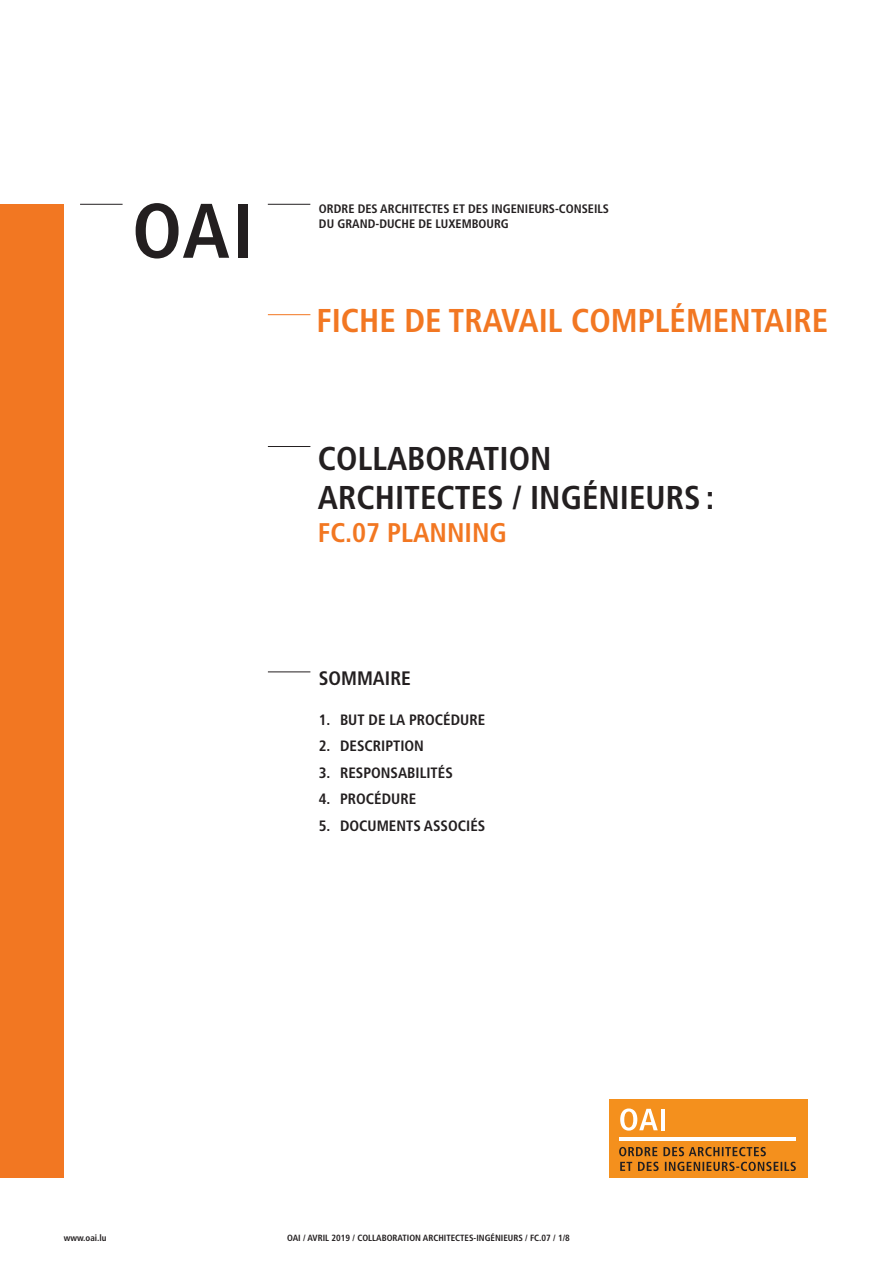
<style>
.page{position:relative;width:893px;height:1263px;background:#fff}
.page>*{position:absolute;margin:0;border:0;box-sizing:border-box;transform-origin:0 0}
.t1{font:700 condensed 77.25px "Frutiger LT Std";color:#231f20}
.t2{font:700 condensed 33px/39.6px "Frutiger LT Std";color:#231f20}
.t3{font:700 condensed 33px "Frutiger LT Std";color:#f27722}
.t4{font:700 condensed 27px "Frutiger LT Std";color:#f27722}
.t5{font:700 condensed 19.5px "Frutiger LT Std";color:#231f20}
.t6{font:700 condensed 15px "Frutiger LT Std";color:#231f20}
.t7{font:700 condensed 12.3px/14.9px "Frutiger LT Std";color:#231f20}
.t8{font:700 condensed 9px "Frutiger LT Std";color:#231f20}
</style>
<div class="page">
<hr style="left:80px;top:204px;width:43px;height:1px;background:#231f20">
<hr style="left:268px;top:204px;width:42px;height:1px;background:#231f20">
<div style="left:0;top:204px;width:64px;height:974px;background:#f27722"></div>
<div style="left:609px;top:1099px;width:199px;height:79px;background:#f4901d"></div>
<svg style="left:620px;top:1108px;width:38px;height:22px"></svg>
<hr style="left:661px;top:1109px;width:4px;height:21px;background:#fff">
<svg style="left:619px;top:1147px;width:38px;height:9px"></svg>
<svg style="left:663px;top:1147px;width:103px;height:9px"></svg>
<svg style="left:620px;top:1162px;width:12px;height:9px"></svg>
<svg style="left:638px;top:1162px;width:21px;height:9px"></svg>
<svg style="left:665px;top:1162px;width:131px;height:9px"></svg>
<hr style="left:619px;top:1137px;width:177px;height:4px;background:#fff">
<hr style="left:268px;top:314px;width:42px;height:1px;background:#f27722">
<hr style="left:268px;top:446px;width:42px;height:1px;background:#231f20">
<hr style="left:268px;top:671px;width:42px;height:1px;background:#231f20">
<h1 class="t1" style="left:132px;top:185px;width:123px">OAI</h1>
<p class="t7" style="left:319px;top:201px;width:292px">ORDRE DES ARCHITECTES ET DES INGENIEURS-CONSEILS<br>DU GRAND-DUCHE DE LUXEMBOURG</p>
<h2 class="t3" style="left:316px;top:301px;width:513px">FICHE DE TRAVAIL COMPLÉMENTAIRE</h2>
<h2 class="t2" style="left:318px;top:439px;width:398px">COLLABORATION<br>ARCHITECTES / INGÉNIEURS :</h2>
<h3 class="t4" style="left:318px;top:516px;width:191px">FC.07 PLANNING</h3>
<h3 class="t5" style="left:319px;top:667px;width:94px">SOMMAIRE</h3>
<p class="t6" style="left:319px;top:711px;width:168px">1. BUT DE LA PROCÉDURE</p>
<p class="t6" style="left:319px;top:737px;width:107px">2. DESCRIPTION</p>
<p class="t6" style="left:319px;top:764px;width:136px">3. RESPONSABILITÉS</p>
<p class="t6" style="left:319px;top:790px;width:99px">4. PROCÉDURE</p>
<p class="t6" style="left:319px;top:817px;width:168px">5. DOCUMENTS ASSOCIÉS</p>
<p class="t8" style="left:64px;top:1233px;width:44px">www.oai.lu</p>
<p class="t8" style="left:287px;top:1233px;width:284px">OAI / AVRIL 2019 / COLLABORATION ARCHITECTES-INGÉNIEURS / FC.07 / 1/8</p>
</div>
